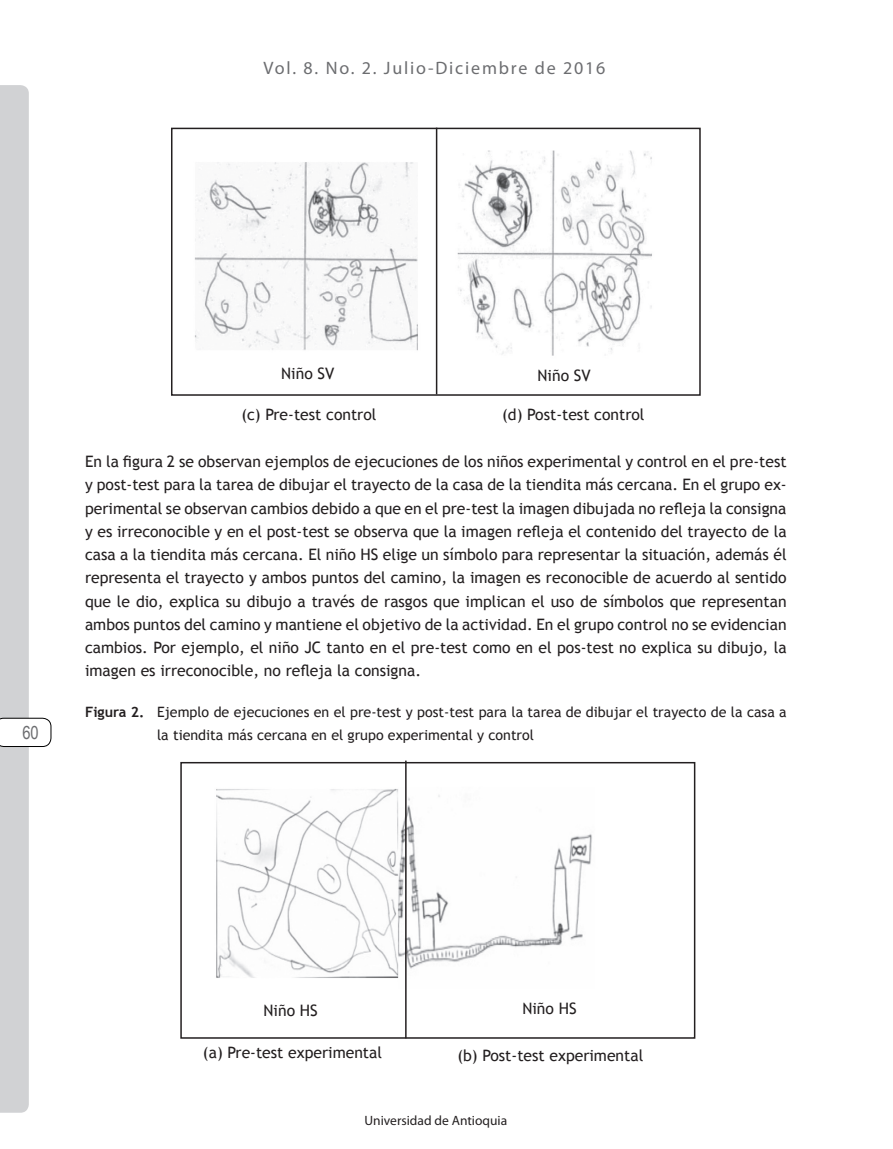
<style>
.page{position:relative;width:893px;height:1149px;background:#fff}
.page>*{position:absolute;margin:0;border:0;box-sizing:border-box;transform-origin:0 0}
.t1{font:18px "Myriad Pro";letter-spacing:.1em;color:#6c6d70}
.t2{font:18px "Arial Narrow";color:#6c6d70}
.t3{font:15.75px/23.2px "Trebuchet MS";color:#231f20;text-align:justify}
.t4{font:14.25px/23.2px "Trebuchet MS";color:#231f20}
.t5{font:13.5px "Myriad Pro";color:#231f20}
.s1{font-weight:700}
</style>
<div class="page">
<svg style="left:0;top:85px;width:51px;height:1027px"></svg>
<img style="left:195px;top:131px;width:457px;height:260px">
<div style="left:171px;top:128px;width:530px;height:267px;border:2px solid #231f20"></div>
<hr style="left:436px;top:128px;width:1px;height:266px;background:#231f20">
<img style="left:216px;top:789px;width:376px;height:189px">
<div style="left:180px;top:761px;width:515px;height:277px;border:2px solid #231f20"></div>
<hr style="left:405px;top:760px;width:2px;height:277px;background:#231f20">
<p class="t1" style="left:264px;top:57px;width:343px">Vol. 8. No. 2. Julio-Diciembre de 2016</p>
<p class="t2" style="left:22px;top:719px;width:18px">60</p>
<p class="t3" style="left:281px;top:361px;width:55px">Niño SV</p>
<p class="t3" style="left:538px;top:363px;width:55px">Niño SV</p>
<p class="t3" style="left:241px;top:403px;width:137px">(c) Pre-test control</p>
<p class="t3" style="left:502px;top:403px;width:144px">(d) Post-test control</p>
<p class="t3" style="left:85px;top:450px;width:703px">En la figura 2 se observan ejemplos de ejecuciones de los niños experimental y control en el pre-test y post-test para la tarea de dibujar el trayecto de la casa de la tiendita más cercana. En el grupo ex&shy;perimental se observan cambios debido a que en el pre-test la imagen dibujada no refleja la consigna y es irreconocible y en el post-test se observa que la imagen refleja el contenido del trayecto de la casa a la tiendita más cercana. El niño HS elige un símbolo para representar la situación, además él representa el trayecto y ambos puntos del camino, la imagen es reconocible de acuerdo al sentido que le dio, explica su dibujo a través de rasgos que implican el uso de símbolos que representan ambos puntos del camino y mantiene el objetivo de la actividad. En el grupo control no se evidencian cambios. Por ejemplo, el niño JC tanto en el pre-test como en el pos-test no explica su dibujo, la imagen es irreconocible, no refleja la consigna.</p>
<p class="t4" style="left:157px;top:700px;width:631px;text-indent:-72px"><span class="s1">Figura 2.</span> Ejemplo de ejecuciones en el pre-test y post-test para la tarea de dibujar el trayecto de la casa a la tiendita más cercana en el grupo experimental y control</p>
<p class="t3" style="left:264px;top:998px;width:56px">Niño HS</p>
<p class="t3" style="left:522px;top:996px;width:56px">Niño HS</p>
<p class="t3" style="left:203px;top:1041px;width:181px">(a) Pre-test experimental</p>
<p class="t3" style="left:457px;top:1043px;width:188px">(b) Post-test experimental</p>
<p class="t5" style="left:364px;top:1111px;width:144px">Universidad de Antioquia</p>
</div>
